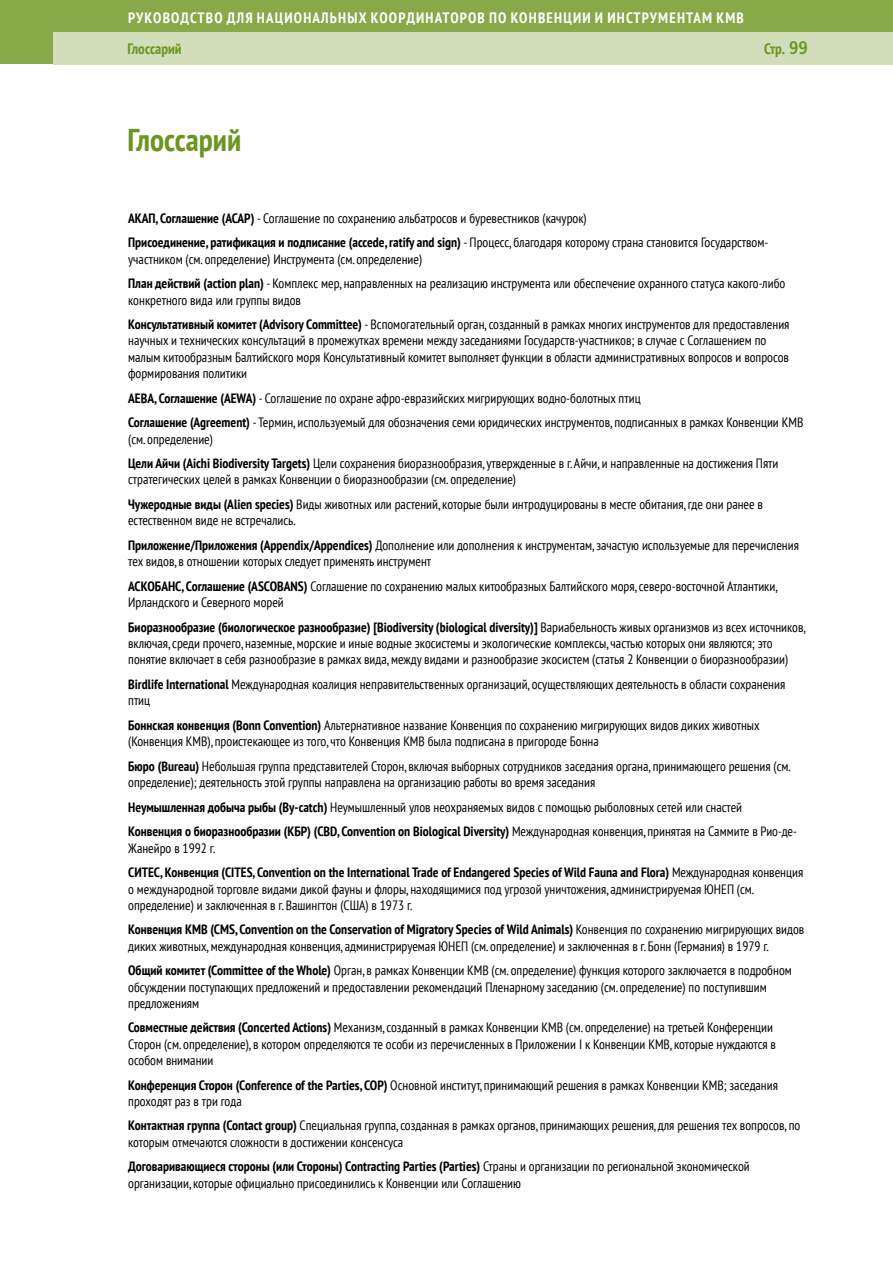
<style>
.page{position:relative;width:893px;height:1263px;background:#fff}
.page>*{position:absolute;margin:0;border:0;box-sizing:border-box;transform-origin:0 0}
.t1{font:700 condensed 31.5px "PT Sans";color:#6a971f}
.t2{font:700 condensed 15px "PT Sans";letter-spacing:.08em;color:#fff}
.t3{font:700 condensed 15px "PT Sans";color:#6a971f}
.t4{font:condensed 13.5px/16.2px "PT Sans";color:#000}
.t5{font:700 condensed 13.5px/24.8px "PT Sans";color:#000}
.s1{font-family:"Frutiger Condensed BQ";font-stretch:normal;font-size:18px}
.s2{font-weight:700}
.s3{font-weight:400}
</style>
<div class="page">
<div style="left:0;top:0;width:893px;height:64px;background:#88a948"></div>
<div style="left:53px;top:32px;width:840px;height:32px;background:#d2ddba"></div>
<p class="t2" style="left:128px;top:8px;width:617px">РУКОВОДСТВО ДЛЯ НАЦИОНАЛЬНЫХ КООРДИНАТОРОВ ПО КОНВЕНЦИИ И ИНСТРУМЕНТАМ КМВ</p>
<p class="t3" style="left:128px;top:38px;width:56px">Глоссарий</p>
<p class="t3" style="left:764px;top:38px;width:45px">Стр. <span class="s1">99</span></p>
<h1 class="t1" style="left:128px;top:119px;width:115px">Глоссарий</h1>
<p class="t4" style="left:128px;top:205px;width:642px;line-height:24.8px"><span class="s2">АКАП, Соглашение (ACAP)</span> - Соглашение по сохранению альбатросов и буревестников (качурок)<br><span class="s2">Присоединение, ратификация и подписание (accede, ratify and sign)</span> - Процесс, благодаря которому страна становится Государством-</p>
<p class="t4" style="left:128px;top:246px;width:659px;line-height:24.8px">участником (см. определение) Инструмента (см. определение)<br><span class="s2">План действий (action plan)</span> - Комплекс мер, направленных на реализацию инструмента или обеспечение охранного статуса какого-либо</p>
<p class="t4" style="left:128px;top:287px;width:663px;line-height:24.8px">конкретного вида или группы видов<br><span class="s2">Консультативный комитет (Advisory Committee)</span> - Вспомогательный орган, созданный в рамках многих инструментов для предоставления</p>
<p class="t4" style="left:128px;top:332px;width:662px">научных и технических консультаций в промежутках времени между заседаниями Государств-участников; в случае с Соглашением по малым китообразным Балтийского моря Консультативный комитет выполняет функции в области административных вопросов и вопросов формирования политики</p>
<p class="t4" style="left:128px;top:385px;width:677px;line-height:24.8px"><span class="s2">АЕВА, Соглашение (AEWA)</span> - Соглашение по охране афро-евразийских мигрирующих водно-болотных птиц<br><span class="s2">Соглашение (Agreement)</span> - Термин, используемый для обозначения семи юридических инструментов, подписанных в рамках Конвенции КМВ</p>
<p class="t4" style="left:128px;top:426px;width:652px;line-height:24.8px">(см. определение)<br><span class="s2">Цели Айчи (Aichi Biodiversity Targets)</span> Цели сохранения биоразнообразия, утвержденные в г. Айчи, и направленные на достижения Пяти</p>
<p class="t4" style="left:128px;top:467px;width:636px;line-height:24.8px">стратегических целей в рамках Конвенции о биоразнообразии (см. определение)<br><span class="s2">Чужеродные виды (Alien species)</span> Виды животных или растений, которые были интродуцированы в месте обитания, где они ранее в</p>
<p class="t4" style="left:128px;top:508px;width:672px;line-height:24.8px">естественном виде не встречались.<br><span class="s2">Приложение/Приложения (Appendix/Appendices)</span> Дополнение или дополнения к инструментам, зачастую используемые для перечисления</p>
<p class="t4" style="left:128px;top:549px;width:651px;line-height:24.8px">тех видов, в отношении которых следует применять инструмент<br><span class="s2">АСКОБАНС, Соглашение (ASCOBANS)</span> Соглашение по сохранению малых китообразных Балтийского моря, северо-восточной Атлантики,</p>
<p class="t5" style="left:128px;top:590px;width:679px"><span class="s3">Ирландского и Северного морей<br></span>Биоразнообразие (биологическое разнообразие) [Biodiversity (biological diversity)] <span class="s3">Вариабельность живых организмов из всех источников,</span></p>
<p class="t4" style="left:128px;top:635px;width:661px">включая, среди прочего, наземные, морские и иные водные экосистемы и экологические комплексы, частью которых они являются; это понятие включает в себя разнообразие в рамках вида, между видами и разнообразие экосистем (статья 2 Конвенции о биоразнообразии)</p>
<p class="t4" style="left:128px;top:676px;width:659px"><span class="s2">Birdlife International</span> Международная коалиция неправительственных организаций, осуществляющих деятельность в области сохранения птиц</p>
<p class="t4" style="left:128px;top:717px;width:633px"><span class="s2">Боннская конвенция (Bonn Convention)</span> Альтернативное название Конвенция по сохранению мигрирующих видов диких животных (Конвенция КМВ), проистекающее из того, что Конвенция КМВ была подписана в пригороде Бонна</p>
<p class="t4" style="left:128px;top:758px;width:664px"><span class="s2">Бюро (Bureau)</span> Небольшая группа представителей Сторон, включая выборных сотрудников заседания органа, принимающего решения (см. определение); деятельность этой группы направлена на организацию работы во время заседания</p>
<p class="t4" style="left:128px;top:794px;width:670px;line-height:24.8px"><span class="s2">Неумышленная добыча рыбы (By-catch)</span> Неумышленный улов неохраняемых видов с помощью рыболовных сетей или снастей<br><span class="s2">Конвенция о биоразнообразии (КБР) (CBD, Convention on Biological Diversity)</span> Международная конвенция, принятая на Саммите в Рио-де-</p>
<p class="t5" style="left:128px;top:835px;width:677px"><span class="s3">Жанейро в 1992 г.<br></span>СИТЕС, Конвенция (CITES, Convention on the International Trade of Endangered Species of Wild Fauna and Flora) <span class="s3">Международная конвенция</span></p>
<p class="t4" style="left:128px;top:880px;width:627px">о международной торговле видами дикой фауны и флоры, находящимися под угрозой уничтожения, администрируемая ЮНЕП (см. определение) и заключенная в г. Вашингтон (США) в 1973 г.</p>
<p class="t4" style="left:128px;top:921px;width:678px"><span class="s2">Конвенция КМВ (CMS, Convention on the Conservation of Migratory Species of Wild Animals)</span> Конвенция по сохранению мигрирующих видов диких животных, международная конвенция, администрируемая ЮНЕП (см. определение) и заключенная в г. Бонн (Германия) в 1979 г.</p>
<p class="t4" style="left:128px;top:962px;width:665px"><span class="s2">Общий комитет (Committee of the Whole)</span> Орган, в рамках Конвенции КМВ (см. определение) функция которого заключается в подробном обсуждении поступающих предложений и предоставлении рекомендаций Пленарному заседанию (см. определение) по поступившим предложениям</p>
<p class="t4" style="left:128px;top:1019px;width:649px"><span class="s2">Совместные действия (Concerted Actions)</span> Механизм, созданный в рамках Конвенции КМВ (см. определение) на третьей Конференции<br>Сторон (см. определение), в котором определяются те особи из перечисленных в Приложении I к Конвенции КМВ, которые нуждаются в особом внимании</p>
<p class="t4" style="left:128px;top:1076px;width:651px"><span class="s2">Конференция Сторон (Conference of the Parties, COP)</span> Основной институт, принимающий решения в рамках Конвенции КМВ; заседания проходят раз в три года</p>
<p class="t4" style="left:128px;top:1117px;width:674px"><span class="s2">Контактная группа (Contact group)</span> Специальная группа, созданная в рамках органов, принимающих решения, для решения тех вопросов, по которым отмечаются сложности в достижении консенсуса</p>
<p class="t4" style="left:128px;top:1158px;width:623px"><span class="s2">Договаривающиеся стороны (или Стороны) Contracting Parties (Parties)</span> Страны и организации по региональной экономической организации, которые официально присоединились к Конвенции или Соглашению</p>
</div>
